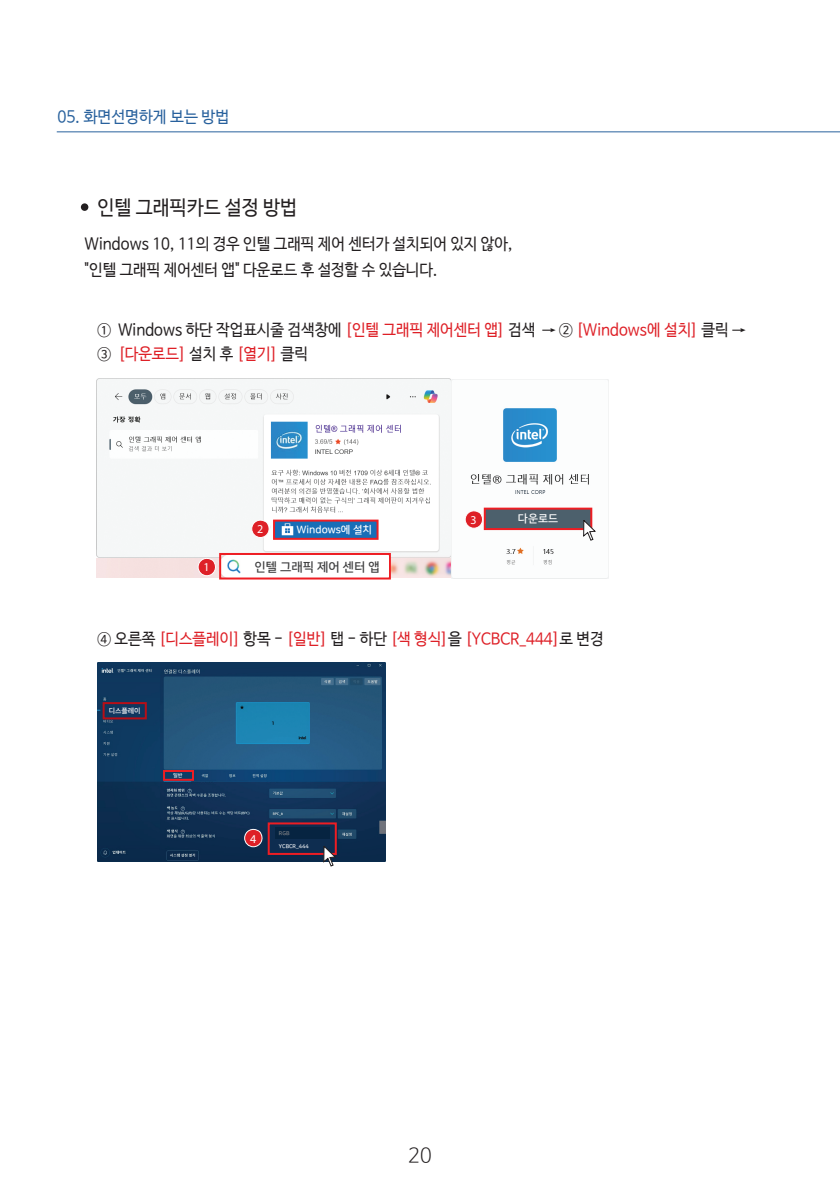
<style>
.page{position:relative;width:840px;height:1191px;background:#fff}
.page>*{position:absolute;margin:0;border:0;box-sizing:border-box;transform-origin:0 0}
.t1{font:20px "Nanum Barun Gothic";color:#231f20;scale:.95 1}
.t2{font:300 20px "Nanum Barun Gothic";color:#231f20}
.t3{font:16px/24px "Nanum Barun Gothic";color:#de2027;scale:.95 1}
.t4{font:16px/26px "Nanum Barun Gothic";color:#231f20;scale:.95 1}
.t5{font:16px "Nanum Barun Gothic";color:#28619d}
.t6{font:12.4px "Nanum Square OTFB";color:#3e3e3f}
.t7{font:12px "Myriad Pro";color:#fff}
.t8{font:11px "Nanum Square OTFB";color:#fff}
.t9{font:10.4px "Nanum Square OTFB";color:#fff}
.t10{font:7px "Nanum Square OTFB";color:#fff}
.t11{font:5.4px "Nanum Square OTFB";color:#fff}
.t12{font:5.4px "Nanum Square OTFB";color:#8a898a}
.t13{font:5.2px "Nanum Square OTFB";color:#fff}
.s1{color:#231f20}
</style>
<div class="page">
<hr style="left:57px;top:131px;width:782px;height:1px;background:#28619d">
<div style="left:81px;top:203px;width:7px;height:8px;background:#231f20;border-radius:50%"></div>
<img style="left:96px;top:379px;width:512px;height:199px">
<div style="left:271px;top:517px;width:108px;height:24px;background:#fff"></div>
<img style="left:222px;top:556px;width:23px;height:20px">
<div style="left:219px;top:553px;width:171px;height:26px;border:2px solid #ee1d23"></div>
<div style="left:245px;top:556px;width:143px;height:21px;background:#fff"></div>
<div style="left:273px;top:519px;width:105px;height:21px;background:#186eb7;border:2px solid #ee1d23"></div>
<svg style="left:281px;top:523px;width:12px;height:12px"></svg>
<svg style="left:197px;top:555px;width:21px;height:21px"></svg>
<svg style="left:251px;top:517px;width:20px;height:21px"></svg>
<img style="left:97px;top:663px;width:288px;height:198px">
<div style="left:103px;top:702px;width:44px;height:17px;background:#10375f;border:2px solid #b70f17"></div>
<div style="left:163px;top:770px;width:31px;height:11px;background:#0e3d66;border:2px solid #ee1d23"></div>
<div style="left:267px;top:822px;width:69px;height:33px;background:#0e2d50;border:2px solid #ee1d23"></div>
<div style="left:275px;top:827px;width:54px;height:11px;background:#062441"></div>
<svg style="left:322px;top:845px;width:15px;height:22px"></svg>
<svg style="left:243px;top:826px;width:22px;height:21px"></svg>
<div style="left:483px;top:507px;width:109px;height:23px;background:#4c606c;border:2px solid #ee1d23"></div>
<svg style="left:582px;top:519px;width:15px;height:22px"></svg>
<svg style="left:464px;top:508px;width:21px;height:21px"></svg>
<p class="t5" style="left:57px;top:108px;width:173px">05. 화면선명하게 보는 방법</p>
<p class="t1" style="left:98px;top:197px;width:211px">인텔 그래픽카드 설정 방법</p>
<p class="t4" style="left:85px;top:231px;width:451px">Windows 10, 11의 경우 인텔 그래픽 제어 센터가 설치되어 있지 않아, "인텔 그래픽 제어센터 앱" 다운로드 후 설정할 수 있습니다.</p>
<p class="t3" style="left:98px;top:319px;width:683px"><span class="s1">① Windows 하단 작업표시줄 검색창에</span> [인텔 그래픽 제어센터 앱] <span class="s1">검색 → ②</span> [Windows에 설치] <span class="s1">클릭 →<br>③</span> [다운로드] <span class="s1">설치 후</span> [열기] <span class="s1">클릭</span></p>
<p class="t7" style="left:203px;top:560px;width:8px">1</p>
<p class="t7" style="left:257px;top:521px;width:8px">2</p>
<p class="t9" style="left:296px;top:524px;width:77px">Windows에 설치</p>
<p class="t6" style="left:254px;top:560px;width:127px">인텔 그래픽 제어 센터 앱</p>
<p class="t7" style="left:470px;top:512px;width:8px">3</p>
<p class="t8" style="left:517px;top:513px;width:42px">다운로드</p>
<p class="t3" style="left:98px;top:627px;width:534px"><span class="s1">④ 오른쪽</span> [디스플레이] <span class="s1">항목 -</span> [일반] <span class="s1">탭 - 하단</span> [색 형식]<span class="s1">을</span> [YCBCR_444]<span class="s1">로 변경</span></p>
<p class="t10" style="left:109px;top:707px;width:33px">디스플레이</p>
<p class="t13" style="left:173px;top:772px;width:11px">일반</p>
<p class="t7" style="left:250px;top:831px;width:8px">4</p>
<p class="t12" style="left:279px;top:830px;width:12px">RGB</p>
<p class="t11" style="left:279px;top:843px;width:31px">YCBCR_444</p>
<p class="t2" style="left:408px;top:1145px;width:25px">20</p>
</div>
